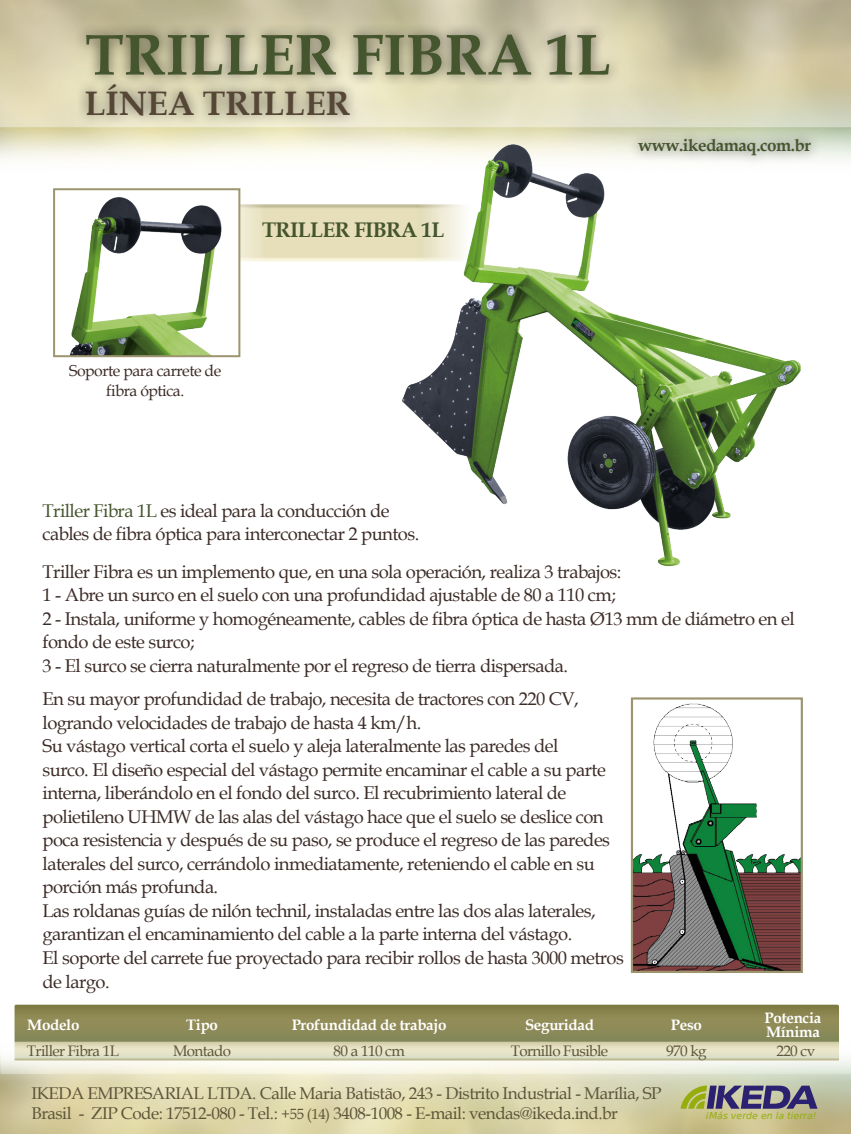
<style>
.page{position:relative;width:851px;height:1134px;background:#fff}
.page>*{position:absolute;margin:0;border:0;box-sizing:border-box;transform-origin:0 0}
.t1{font:700 58px "Book Antiqua";color:#45552e}
.t2{font:700 34px "Book Antiqua";color:#554635}
.t3{font:700 22px "Book Antiqua";letter-spacing:-.025em;color:#45552e}
.t4{font:700 22px "Book Antiqua";letter-spacing:-.025em;color:#554635}
.t5{font:700 21.2px "Book Antiqua";letter-spacing:-.03em;color:#45552e}
.t6{font:18.4px/23.6px "Book Antiqua";letter-spacing:-.03em;color:#3c2c27}
.t7{font:17px/20.6px "Book Antiqua";letter-spacing:-.03em;color:#5d553a}
.t8{font:700 17px "Book Antiqua";letter-spacing:-.03em;color:#45552e}
.t9{font:15.8px/20px "Book Antiqua";letter-spacing:-.03em;color:#3c2c27;text-align:center}
.t10{font:700 15.2px/13.6px "Book Antiqua";letter-spacing:-.02em;color:#fff}
.t11{font:15.2px "Book Antiqua";letter-spacing:-.04em;color:#5e553a}
.t12{font:italic 9.4px "Bitstream Vera Sans";color:#95ad0d}
.s1{color:#45552e}
.s2{font-size:14.8px}
</style>
<div class="page">
<img style="left:0;top:1060px;width:27px;height:3px">
<img style="left:0;top:1004px;width:850px;height:56px">
<div style="left:75px;top:73px;width:285px;height:53px;background:#000;opacity:.55"></div>
<div style="left:74px;top:23px;width:547px;height:64px;background:#000;opacity:.55"></div>
<div style="left:212px;top:1073px;width:213px;height:39px;background:#f5f3e0"></div>
<div style="left:450px;top:1069px;width:185px;height:43px;background:#f3f1df"></div>
<img style="left:200px;top:109px;width:650px;height:458px">
<img style="left:70px;top:191px;width:167px;height:163px">
<div style="left:53px;top:188px;width:187px;height:169px;border:2px solid #9c9570"></div>
<img style="left:633px;top:700px;width:166px;height:270px">
<div style="left:630px;top:697px;width:172px;height:276px;border:2px solid #9c9570"></div>
<div style="left:776px;top:1071px;width:43px;height:40px;background:#dee6d8"></div>
<svg style="left:680px;top:1085px;width:137px;height:24px;background:#78767c"></svg>
<h1 class="t1" style="left:85px;top:15px;width:527px">TRILLER FIBRA 1L</h1>
<h2 class="t2" style="left:85px;top:80px;width:267px">LÍNEA TRILLER</h2>
<p class="t5" style="left:262px;top:216px;width:184px">TRILLER FIBRA 1L</p>
<p class="t9" style="left:69px;top:360px;width:154px">Soporte para carrete de fibra óptica.</p>
<p class="t8" style="left:638px;top:134px;width:174px">www.ikedamaq.com.br</p>
<p class="t6" style="left:43px;top:498px;width:378px"><span class="s1">Triller Fibra 1L</span> es ideal para la conducción de cables de fibra óptica para interconectar 2 puntos.</p>
<p class="t6" style="left:43px;top:559px;width:753px">Triller Fibra es un implemento que, en una sola operación, realiza 3 trabajos:<br>1 - Abre un surco en el suelo con una profundidad ajustable de 80 a 110 cm;<br>2 - Instala, uniforme y homogéneamente, cables de fibra óptica de hasta Ø13 mm de diámetro en el fondo de este surco;<br>3 - El surco se cierra naturalmente por el regreso de tierra dispersada.</p>
<p class="t6" style="left:43px;top:687px;width:582px">En su mayor profundidad de trabajo, necesita de tractores con 220 CV, logrando velocidades de trabajo de hasta 4 km/h.<br>Su vástago vertical corta el suelo y aleja lateralmente las paredes del<br>surco. El diseño especial del vástago permite encaminar el cable a su parte interna, liberándolo en el fondo del surco. El recubrimiento lateral de polietileno UHMW de las alas del vástago hace que el suelo se deslice con poca resistencia y después de su paso, se produce el regreso de las paredes laterales del surco, cerrándolo inmediatamente, reteniendo el cable en su porción más profunda.<br>Las roldanas guías de nilón technil, instaladas entre las dos alas laterales, garantizan el encaminamiento del cable a la parte interna del vástago.<br>El soporte del carrete fue proyectado para recibir rollos de hasta 3000 metros de largo.</p>
<p class="t10" style="left:27px;top:1018px;width:54px">Modelo</p>
<p class="t10" style="left:186px;top:1018px;width:33px">Tipo</p>
<p class="t10" style="left:525px;top:1018px;width:70px">Seguridad</p>
<p class="t10" style="left:670px;top:1018px;width:33px">Peso</p>
<p class="t10" style="left:764px;top:1011px;width:58px">Potencia<br>Mínima</p>
<p class="t11" style="left:27px;top:1040px;width:94px">Triller Fibra 1L</p>
<p class="t11" style="left:173px;top:1040px;width:60px">Montado</p>
<p class="t11" style="left:510px;top:1040px;width:99px">Tornillo Fusible</p>
<p class="t11" style="left:666px;top:1040px;width:42px">970 kg</p>
<p class="t11" style="left:776px;top:1040px;width:40px">220 cv</p>
<p class="t10" style="left:291px;top:1018px;width:156px">Profundidad de trabajo</p>
<p class="t11" style="left:333px;top:1040px;width:73px">80 a 110 cm</p>
<p class="t3" style="left:223px;top:1077px;width:192px">TRILLER FIBRA 1L</p>
<p class="t4" style="left:460px;top:1077px;width:167px">LÍNEA TRILLER</p>
<p class="t7" style="left:31px;top:1082px;width:631px">IKEDA EMPRESARIAL LTDA. Calle Maria Batistão, 243 - Distrito Industrial - Marília, SP<br>Brasil - ZIP Code: 17512-080 - Tel.: <span class="s2">+55 (14)</span> 3408-1008 - E-mail: vendas@ikeda.ind.br</p>
<p class="t12" style="left:705px;top:1110px;width:113px">¡Más verde en la tierra!</p>
</div>
